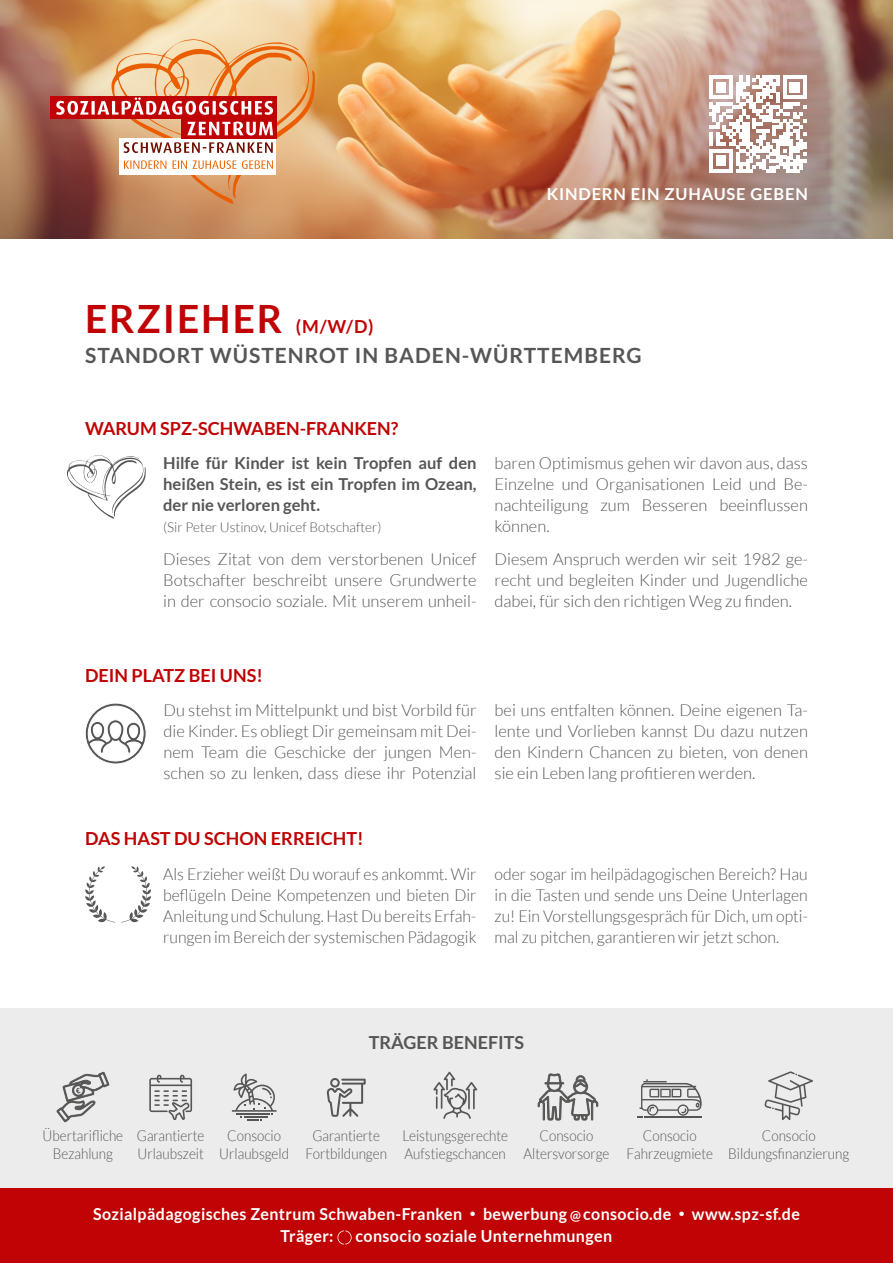
<style>
.page{position:relative;width:893px;height:1263px;background:#fff}
.page>*{position:absolute;margin:0;border:0;box-sizing:border-box;transform-origin:0 0}
.t1{font:700 39px "Lato";letter-spacing:.05em;color:#c00304}
.t2{font:700 21px "Lato";letter-spacing:.05em;color:#565655}
.t3{font:700 18px "Lato";color:#c00304}
.t4{font:700 18px "Lato";color:#565655}
.t5{font:300 16.5px/21px "Lato";color:#565655;text-align:justify}
.t6{font:300 16.5px/21px "Lato";color:#565655;text-align:justify;scale:.96 1}
.t7{font:700 16.5px/22.5px "Lato";letter-spacing:.025em;color:#fff}
.t8{font:700 16.5px/21px "Lato";color:#565655;text-align:justify}
.t9{font:700 16.5px "Lato";letter-spacing:.05em;color:#fff}
.t10{font:300 15px/18px "Lato";color:#565655;text-align:center;scale:.9 1}
.t11{font:300 13.5px "Lato";color:#565655}
.s1{font-size:18px}
.s2{font-size:13.5px}
</style>
<div class="page">
<img style="left:0;top:0;width:893px;height:238px">
<svg style="left:709px;top:75px;width:97px;height:97px"></svg>
<div style="left:0;top:1182px;width:893px;height:81px;background:#c00304"></div>
<div style="left:50px;top:97px;width:227px;height:22px;background:#c00304"></div>
<svg style="left:56px;top:39px;width:259px;height:165px"></svg>
<div style="left:0;top:1008px;width:893px;height:179px;background:#ececec"></div>
<svg style="left:327px;top:1078px;width:39px;height:39px"></svg>
<svg style="left:149px;top:1074px;width:43px;height:46px"></svg>
<svg style="left:232px;top:1073px;width:45px;height:48px"></svg>
<svg style="left:433px;top:1071px;width:44px;height:48px"></svg>
<svg style="left:764px;top:1071px;width:49px;height:49px"></svg>
<svg style="left:538px;top:1073px;width:60px;height:48px"></svg>
<svg style="left:638px;top:1079px;width:64px;height:39px"></svg>
<svg style="left:56px;top:1072px;width:53px;height:50px"></svg>
<svg style="left:85px;top:866px;width:66px;height:56px"></svg>
<svg style="left:85px;top:703px;width:61px;height:61px"></svg>
<svg style="left:67px;top:455px;width:79px;height:64px"></svg>
<svg style="left:337px;top:1230px;width:15px;height:14px"></svg>
<p class="t9" style="left:547px;top:185px;width:262px">KINDERN EIN ZUHAUSE GEBEN</p>
<h1 class="t1" style="left:85px;top:296px;width:290px">ERZIEHER <span class="s1">(M/W/D)</span></h1>
<p class="t2" style="left:85px;top:343px;width:558px">STANDORT WÜSTENROT IN BADEN-WÜRTTEMBERG</p>
<p class="t3" style="left:85px;top:418px;width:315px">WARUM SPZ-SCHWABEN-FRANKEN?</p>
<p class="t8" style="left:163px;top:453px;width:315px">Hilfe für Kinder ist kein Tropfen auf den heißen Stein, es ist ein Tropfen im Ozean, der nie verloren geht.</p>
<p class="t11" style="left:163px;top:520px;width:220px">(Sir Peter Ustinov, Unicef Botschafter)</p>
<p class="t5" style="left:163px;top:549px;width:315px">Dieses Zitat von dem verstorbenen Unicef Botschafter beschreibt unsere Grundwerte in der consocio soziale. Mit unserem unheil-</p>
<p class="t5" style="left:495px;top:453px;width:315px">baren Optimismus gehen wir davon aus, dass Einzelne und Organisationen Leid und Be&shy;nachteiligung zum Besseren beeinflussen können.</p>
<p class="t5" style="left:495px;top:549px;width:315px">Diesem Anspruch werden wir seit 1982 ge&shy;recht und begleiten Kinder und Jugendliche dabei, für sich den richtigen Weg zu finden.</p>
<p class="t3" style="left:85px;top:665px;width:179px">DEIN PLATZ BEI UNS!</p>
<p class="t5" style="left:163px;top:700px;width:315px">Du stehst im Mittelpunkt und bist Vorbild für die Kinder. Es obliegt Dir gemeinsam mit Dei&shy;nem Team die Geschicke der jungen Men&shy;schen so zu lenken, dass diese ihr Potenzial</p>
<p class="t5" style="left:495px;top:700px;width:315px">bei uns entfalten können. Deine eigenen Ta&shy;lente und Vorlieben kannst Du dazu nutzen den Kindern Chancen zu bieten, von denen sie ein Leben lang profitieren werden.</p>
<p class="t3" style="left:85px;top:828px;width:280px">DAS HAST DU SCHON ERREICHT!</p>
<p class="t6" style="left:163px;top:863px;width:328px">Als Erzieher weißt Du worauf es ankommt. Wir beflügeln Deine Kompetenzen und bieten Dir Anleitung und Schulung. Hast Du bereits Erfah&shy;rungen im Bereich der systemischen Pädagogik</p>
<p class="t6" style="left:495px;top:863px;width:328px">oder sogar im heilpädagogischen Bereich? Hau in die Tasten und sende uns Deine Unterlagen zu! Ein Vorstellungsgespräch für Dich, um opti&shy;mal zu pitchen, garantieren wir jetzt schon.</p>
<p class="t4" style="left:369px;top:1032px;width:157px">TRÄGER BENEFITS</p>
<p class="t10" style="left:43px;top:1127px;width:91px">Übertarifliche<br>Bezahlung</p>
<p class="t10" style="left:219px;top:1127px;width:79px">Consocio<br>Urlaubsgeld</p>
<p class="t10" style="left:306px;top:1127px;width:92px">Garantierte<br>Fortbildungen</p>
<p class="t10" style="left:523px;top:1127px;width:97px">Consocio<br>Altersvorsorge</p>
<p class="t10" style="left:626px;top:1127px;width:98px">Consocio<br>Fahrzeugmiete</p>
<p class="t10" style="left:728px;top:1127px;width:136px">Consocio<br>Bildungsfinanzierung</p>
<p class="t10" style="left:402px;top:1127px;width:119px;text-align:left">Leistungsgerechte<br>Aufstiegschancen</p>
<p class="t10" style="left:137px;top:1127px;width:77px;text-align:left">Garantierte<br>Urlaubszeit</p>
<p class="t7" style="left:281px;top:1202px;width:521px;text-indent:-188px">Sozialpädagogisches Zentrum Schwaben-Franken <sup>•</sup> bewerbung <span class="s2">@</span> consocio.de <sup>•</sup> www.spz-sf.de<br>Träger:</p>
<p class="t7" style="left:355px;top:1225px;width:258px">consocio soziale Unternehmungen</p>
</div>
